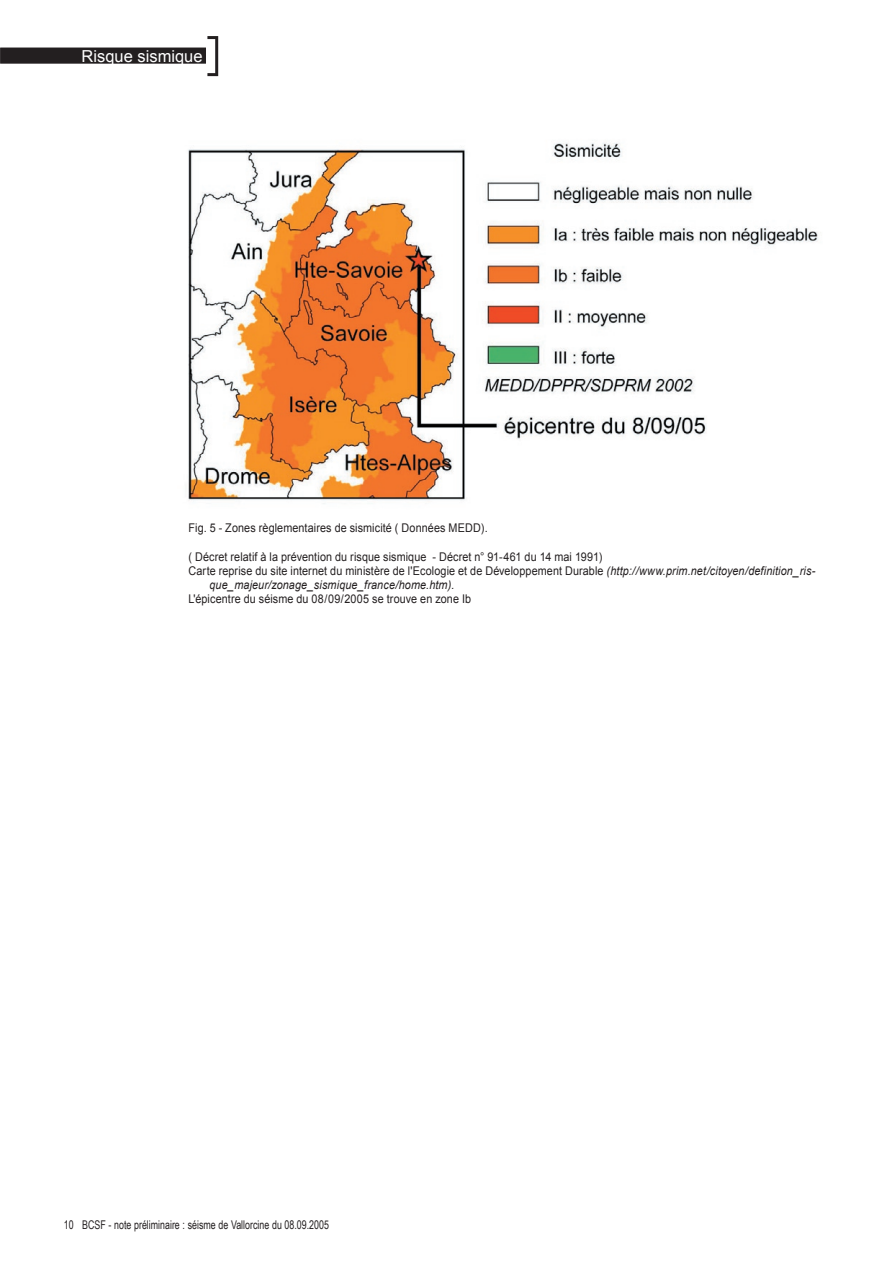
<style>
.page{position:relative;width:893px;height:1263px;background:#fff}
.page>*{position:absolute;margin:0;border:0;box-sizing:border-box;transform-origin:0 0}
.t1{font:16.5px "Arial";color:#fff}
.t2{font:12px "Arial";letter-spacing:.01em;color:#231f20;scale:.9 1}
.t3{font:12px "Arial Narrow";color:#231f20;scale:.9 1}
.t4{font:italic 12px "Arial";letter-spacing:.01em;color:#231f20;scale:.9 1}
.s1{font-style:italic}
</style>
<div class="page">
<div style="left:0;top:47px;width:207px;height:17px;background:#231f20"></div>
<hr style="left:0;top:46px;width:207px;height:2px;background:#fff">
<svg style="left:0;top:47px;width:1px;height:17px"></svg>
<svg style="left:206px;top:36px;width:12px;height:40px"></svg>
<img style="left:188px;top:143px;width:630px;height:361px">
<h1 class="t1" style="left:82px;top:45px;width:123px">Risque sismique</h1>
<p class="t2" style="left:189px;top:520px;width:334px">Fig. 5 - Zones règlementaires de sismicité ( Données MEDD).</p>
<p class="t2" style="left:189px;top:549px;width:461px">( Décret relatif à la prévention du risque sismique - Décret n° 91-461 du 14 mai 1991)</p>
<p class="t2" style="left:189px;top:563px;width:698px">Carte reprise du site internet du ministère de l'Ecologie et de Développement Durable <span class="s1">(http://www.prim.net/citoyen/definition_ris-</span></p>
<p class="t4" style="left:210px;top:577px;width:274px">que_majeur/zonage_sismique_france/home.htm).</p>
<p class="t2" style="left:189px;top:591px;width:316px">L'épicentre du séisme du 08/09/2005 se trouve en zone Ib</p>
<p class="t3" style="left:64px;top:1216px;width:296px">10 BCSF - note préliminaire : séisme de Vallorcine du 08.09.2005</p>
</div>
